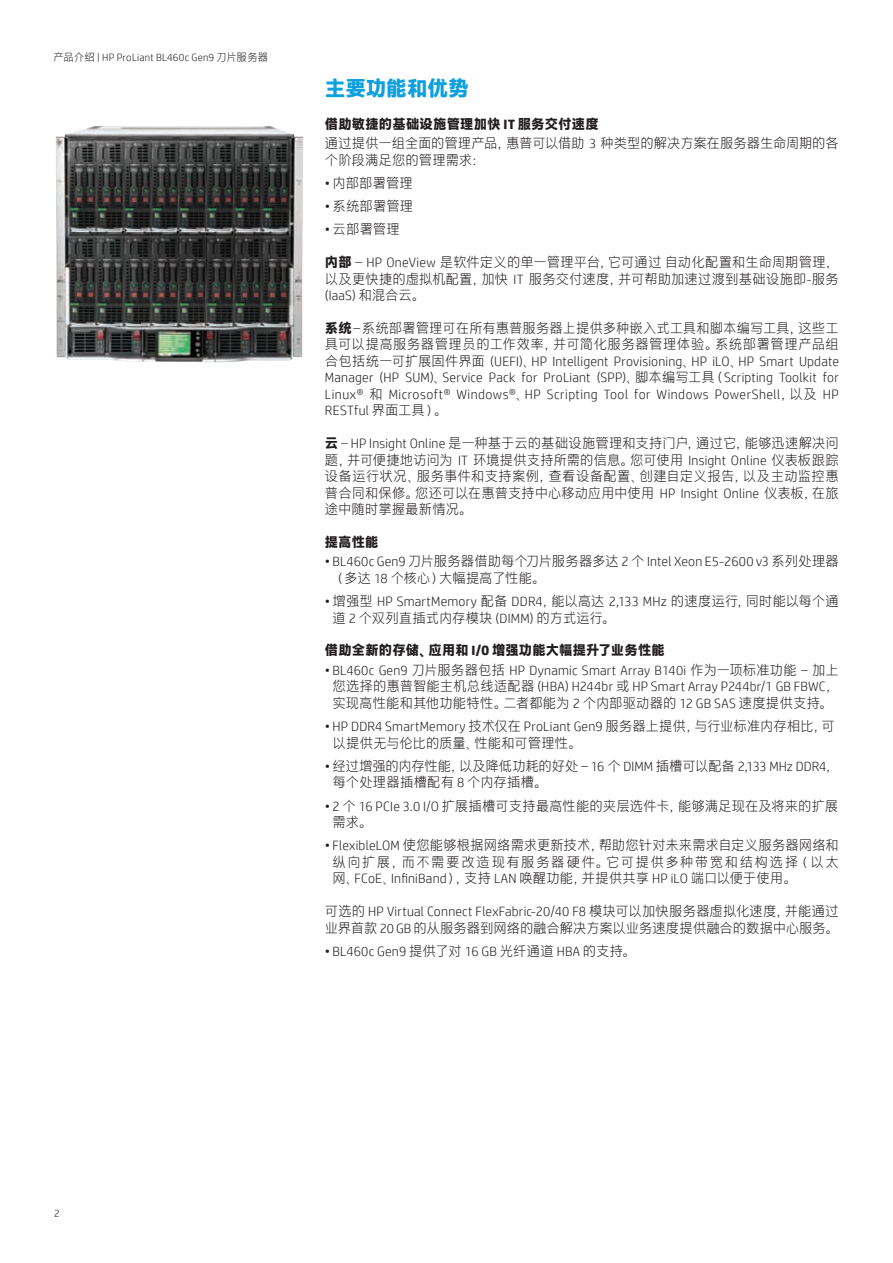
<style>
.page{position:relative;width:893px;height:1263px;background:#fff}
.page>*{position:absolute;margin:0;border:0;box-sizing:border-box;transform-origin:0 0}
.Subhead_14_16_bold_b{font:700 21px "HP Simplified Hans";letter-spacing:-.025em;color:#0ca0dd}
.Body{font:300 13.5px/16.5px "HP Simplified Hans";letter-spacing:-.005em;color:#231f20}
.Body-2{font:300 13.5px/16.5px "HP Simplified";letter-spacing:.02em;color:#231f20;text-align:justify}
.Body_before_bullet{font:300 13.5px/16.5px "HP Simplified Hans";letter-spacing:-.015em;color:#231f20}
.Body_header_bold{font:700 13.5px "HP Simplified Hans";color:#231f20}
.Title_descriptor{font:300 10.5px "HP Simplified";letter-spacing:.025em;color:#231f20}
.Page_number_left{font:300 10.5px "HP Simplified";color:#231f20}
.s1{font-family:"HP Simplified Hans"}
.s2{font-family:"HP Simplified"}
.s3{font-weight:700}
.s4{font-family:"HP Simplified Hans";font-weight:700}
</style>
<div class="page">
<img style="left:56px;top:126px;width:247px;height:236px">
<p class="Title_descriptor" style="left:53px;top:51px;width:216px"><span class="s1">产品介绍</span> | HP ProLiant BL460c Gen9 <span class="s1">刀片服务器</span></p>
<p class="Subhead_14_16_bold_b" style="left:325px;top:76px;width:146px">主要功能和优势</p>
<p class="Body_header_bold" style="left:325px;top:116px;width:276px">借助敏捷的基础设施管理加快 <span class="s2">IT</span> 服务交付速度</p>
<p class="Body_before_bullet" style="left:325px;top:135px;width:515px">通过提供一组全面的管理产品，惠普可以借助 <span class="s2">3</span> 种类型的解决方案在服务器生命周期的各个阶段满足您的管理需求：</p>
<p class="Body" style="left:325px;top:175px;width:90px"><span class="s2">•</span> 内部部署管理</p>
<p class="Body" style="left:325px;top:198px;width:90px"><span class="s2">•</span> 系统部署管理</p>
<p class="Body" style="left:325px;top:221px;width:76px"><span class="s2">•</span> 云部署管理</p>
<p class="Body" style="left:325px;top:254px;width:515px;text-align:justify"><span class="s3">内部</span> <span class="s2">– HP OneView</span> 是软件定义的单一管理平台，它可通过自动化配置和生命周期管理，以及更快捷的虚拟机配置，加快 <span class="s2">IT</span> 服务交付速度，并可帮助加速过渡到基础设施即<span class="s2">-</span>服务<span class="s2">(IaaS)</span> 和混合云。</p>
<p class="Body-2" style="left:325px;top:320px;width:515px"><span class="s4">系统</span>– <span class="s1">系统部署管理可在所有惠普服务器上提供多种嵌入式工具和脚本编写工具，这些工具可以提高服务器管理员的工作效率，并可简化服务器管理体验。系统部署管理产品组合包括统一可扩展固件界面</span> (UEFI)<span class="s1">、</span>HP Intelligent Provisioning<span class="s1">、</span>HP iLO<span class="s1">、</span>HP Smart Update Manager (HP SUM)<span class="s1">、</span>Service Pack for ProLiant (SPP)<span class="s1">、脚本编写工具（</span>Scripting Toolkit for Linux® <span class="s1">和</span> Microsoft® Windows®<span class="s1">、</span>HP Scripting Tool for Windows PowerShell<span class="s1">，以及</span> HP RESTful <span class="s1">界面工具）。</span></p>
<p class="Body" style="left:325px;top:435px;width:515px;text-align:justify"><span class="s3">云</span> <span class="s2">– HP Insight Online</span> 是一种基于云的基础设施管理和支持门户，通过它，能够迅速解决问题，并可便捷地访问为 <span class="s2">IT</span> 环境提供支持所需的信息。您可使用 <span class="s2">Insight Online</span> 仪表板跟踪设备运行状况、服务事件和支持案例，查看设备配置、创建自定义报告，以及主动监控惠普合同和保修。您还可以在惠普支持中心移动应用中使用 <span class="s2">HP Insight Online</span> 仪表板，在旅途中随时掌握最新情况。</p>
<p class="Body_header_bold" style="left:325px;top:534px;width:55px">提高性能</p>
<p class="Body" style="left:333px;top:553px;width:508px;text-indent:-8px"><span class="s2">• BL460c Gen9</span> 刀片服务器借助每个刀片服务器多达 <span class="s2">2</span> 个 <span class="s2">Intel Xeon E5-2600 v3</span> 系列处理器（多达 <span class="s2">18</span> 个核心）大幅提高了性能。</p>
<p class="Body" style="left:333px;top:593px;width:508px;text-indent:-8px"><span class="s2">•</span> 增强型 <span class="s2">HP SmartMemory</span> 配备 <span class="s2">DDR4</span>，能以高达 <span class="s2">2,133 MHz</span> 的速度运行，同时能以每个通道 <span class="s2">2</span> 个双列直插式内存模块 <span class="s2">(DIMM)</span> 的方式运行。</p>
<p class="Body_header_bold" style="left:325px;top:642px;width:342px">借助全新的存储、应用和 <span class="s2">I/O</span> 增强功能大幅提升了业务性能</p>
<p class="Body-2" style="left:325px;top:661px;width:515px;text-align:center">• BL460c Gen9 <span class="s1">刀片服务器包括</span> HP Dynamic Smart Array B140i <span class="s1">作为一项标准功能</span> – <span class="s1">加上您选择的惠普智能主机总线适配器</span> (HBA) H244br <span class="s1">或</span> HP Smart Array P244br/1 GB FBWC<span class="s1">，实现高性能和其他功能特性。二者都能为</span> 2 <span class="s1">个内部驱动器的</span> 12 GB SAS <span class="s1">速度提供支持。</span></p>
<p class="Body" style="left:333px;top:718px;width:504px;text-indent:-8px"><span class="s2">• HP DDR4 SmartMemory</span> 技术仅在 <span class="s2">ProLiant Gen9</span> 服务器上提供，与行业标准内存相比，可以提供无与伦比的质量、性能和可管理性。</p>
<p class="Body" style="left:333px;top:758px;width:508px;text-indent:-8px"><span class="s2">•</span> 经过增强的内存性能，以及降低功耗的好处 <span class="s2">– 16</span> 个 <span class="s2">DIMM</span> 插槽可以配备 <span class="s2">2,133 MHz DDR4</span>，每个处理器插槽配有 <span class="s2">8</span> 个内存插槽。</p>
<p class="Body" style="left:333px;top:797px;width:507px;text-indent:-8px"><span class="s2">• 2</span> 个 <span class="s2">16 PCIe 3.0 I/O</span> 扩展插槽可支持最高性能的夹层选件卡，能够满足现在及将来的扩展需求。</p>
<p class="Body" style="left:333px;top:837px;width:508px;text-align:justify;text-indent:-8px"><span class="s2">• FlexibleLOM</span> 使您能够根据网络需求更新技术，帮助您针对未来需求自定义服务器网络和纵向扩展，而不需要改造现有服务器硬件。它可提供多种带宽和结构选择（以太网、<span class="s2">FCoE</span>、<span class="s2">InfiniBand</span>），支持 <span class="s2">LAN</span> 唤醒功能，并提供共享 <span class="s2">HP iLO</span> 端口以便于使用。</p>
<p class="Body_before_bullet" style="left:325px;top:903px;width:515px">可选的 <span class="s2">HP Virtual Connect FlexFabric-20/40 F8</span> 模块可以加快服务器虚拟化速度，并能通过业界首款 <span class="s2">20 GB</span> 的从服务器到网络的融合解决方案以业务速度提供融合的数据中心服务。</p>
<p class="Body-2" style="left:325px;top:942px;width:313px">• BL460c Gen9 <span class="s1">提供了对</span> 16 GB <span class="s1">光纤通道</span> HBA <span class="s1">的支持。</span></p>
<p class="Page_number_left" style="left:54px;top:1206px;width:7px">2</p>
</div>
